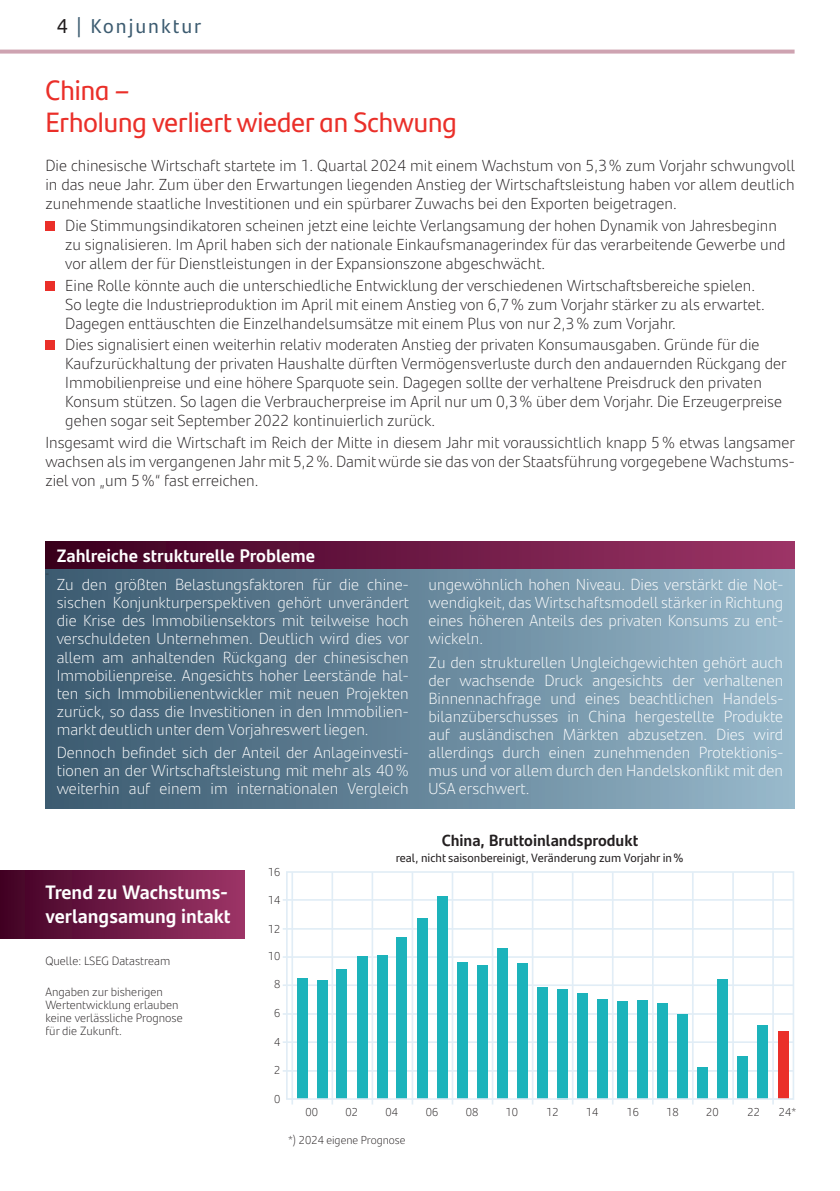
<style>
.page{position:relative;width:840px;height:1191px;background:#fff}
.page>*{position:absolute;margin:0;border:0;box-sizing:border-box;transform-origin:0 0}
.t1{font:28px/32px "Santander Headline";color:#ea2f29}
.t2{font:20px "Santander Text";letter-spacing:.1em;color:#3c5b70}
.t3{font:700 19.6px/24px "Santander Text";color:#fff}
.t4{font:700 18px "Santander Text";color:#fff}
.t5{font:300 16px/19px "Santander Text";color:#231f20}
.t6{font:300 16px/18px "Santander Text";color:#fff;text-align:justify}
.t7{font:700 16px "Santander Text";color:#231f20}
.t8{font:300 12px/13px "Santander Text";color:#231f20}
.t9{font:12px "Santander Text";color:#231f20}
.t10{font:300 11.4px "Santander Text";color:#231f20}
.t11{font:300 10px "Santander Text";color:#231f20}
.s1{color:#231f20}
</style>
<div class="page">
<div style="left:45px;top:541px;width:749px;height:29px;background:linear-gradient(to right,#3a001e,#9d3568)"></div>
<div style="left:0;top:870px;width:244px;height:68px;background:linear-gradient(to right,#410124,#9d3567)"></div>
<div style="left:45px;top:570px;width:749px;height:238px;background:linear-gradient(to right,#39586e,#97b7ca)"></div>
<svg style="left:0;top:50px;width:794px;height:4px;background:#d3acb9"></svg>
<div style="left:45px;top:221px;width:10px;height:10px;background:#ea2f29"></div>
<div style="left:45px;top:280px;width:10px;height:10px;background:#ea2f29"></div>
<div style="left:45px;top:340px;width:10px;height:10px;background:#ea2f29"></div>
<hr style="left:691px;top:872px;width:2px;height:232px;background:#e1edf6">
<hr style="left:651px;top:872px;width:2px;height:232px;background:#e1edf6">
<hr style="left:611px;top:872px;width:2px;height:232px;background:#e1edf6">
<hr style="left:571px;top:872px;width:2px;height:232px;background:#e1edf6">
<hr style="left:531px;top:872px;width:2px;height:232px;background:#e1edf6">
<hr style="left:491px;top:872px;width:2px;height:232px;background:#e1edf6">
<hr style="left:451px;top:872px;width:2px;height:232px;background:#e1edf6">
<hr style="left:411px;top:872px;width:2px;height:232px;background:#e1edf6">
<hr style="left:371px;top:872px;width:2px;height:232px;background:#e1edf6">
<hr style="left:331px;top:872px;width:2px;height:232px;background:#e1edf6">
<hr style="left:291px;top:872px;width:2px;height:232px;background:#e1edf6">
<hr style="left:282px;top:899px;width:511px;height:1px;background:#e1edf6">
<hr style="left:282px;top:928px;width:511px;height:1px;background:#e1edf6">
<hr style="left:282px;top:956px;width:511px;height:2px;background:#e1edf6">
<hr style="left:282px;top:984px;width:511px;height:2px;background:#e1edf6">
<hr style="left:282px;top:1013px;width:511px;height:1px;background:#e1edf6">
<hr style="left:282px;top:1041px;width:511px;height:2px;background:#e1edf6">
<hr style="left:282px;top:1070px;width:511px;height:1px;background:#e1edf6">
<div style="left:297px;top:978px;width:10px;height:121px;background:#1cb3bb"></div>
<div style="left:316px;top:980px;width:11px;height:119px;background:#1cb3bb"></div>
<div style="left:336px;top:969px;width:11px;height:130px;background:#1cb3bb"></div>
<div style="left:356px;top:956px;width:11px;height:143px;background:#1cb3bb"></div>
<div style="left:377px;top:955px;width:10px;height:144px;background:#1cb3bb"></div>
<div style="left:396px;top:937px;width:11px;height:162px;background:#1cb3bb"></div>
<div style="left:416px;top:918px;width:11px;height:181px;background:#1cb3bb"></div>
<div style="left:437px;top:897px;width:10px;height:202px;background:#1cb3bb"></div>
<div style="left:456px;top:962px;width:11px;height:137px;background:#1cb3bb"></div>
<div style="left:477px;top:965px;width:10px;height:134px;background:#1cb3bb"></div>
<div style="left:496px;top:948px;width:11px;height:151px;background:#1cb3bb"></div>
<div style="left:516px;top:963px;width:11px;height:136px;background:#1cb3bb"></div>
<div style="left:537px;top:987px;width:10px;height:112px;background:#1cb3bb"></div>
<div style="left:556px;top:989px;width:11px;height:110px;background:#1cb3bb"></div>
<div style="left:577px;top:993px;width:10px;height:106px;background:#1cb3bb"></div>
<div style="left:596px;top:999px;width:11px;height:100px;background:#1cb3bb"></div>
<div style="left:616px;top:1001px;width:11px;height:98px;background:#1cb3bb"></div>
<div style="left:637px;top:1000px;width:10px;height:99px;background:#1cb3bb"></div>
<div style="left:656px;top:1003px;width:11px;height:96px;background:#1cb3bb"></div>
<div style="left:677px;top:1014px;width:10px;height:85px;background:#1cb3bb"></div>
<div style="left:696px;top:1067px;width:11px;height:32px;background:#1cb3bb"></div>
<div style="left:717px;top:979px;width:10px;height:120px;background:#1cb3bb"></div>
<div style="left:737px;top:1056px;width:10px;height:43px;background:#1cb3bb"></div>
<div style="left:756px;top:1025px;width:11px;height:74px;background:#1cb3bb"></div>
<div style="left:777px;top:1031px;width:10px;height:68px;background:#ea2f29"></div>
<svg style="left:773px;top:909px;width:1px;height:18px"></svg>
<div style="left:286px;top:871px;width:507px;height:228px;border:2px solid #e1edf6"></div>
<hr style="left:731px;top:872px;width:2px;height:232px;background:#e1edf6">
<hr style="left:771px;top:872px;width:2px;height:232px;background:#e1edf6">
<p class="t2" style="left:57px;top:11px;width:146px"><span class="s1">4</span> | Konjunktur</p>
<h1 class="t1" style="left:45px;top:73px;width:412px">China –<br>Erholung verliert wieder an Schwung</h1>
<p class="t5" style="left:45px;top:155px;width:750px;text-align:justify">Die chinesische Wirtschaft startete im 1. Quartal 2024 mit einem Wachstum von 5,3% zum Vorjahr schwungvoll in das neue Jahr. Zum über den Erwartungen liegenden Anstieg der Wirtschaftsleistung haben vor allem deutlich zunehmende staatliche Investitionen und ein spürbarer Zuwachs bei den Exporten beigetragen.</p>
<p class="t5" style="left:65px;top:215px;width:721px">Die Stimmungsindikatoren scheinen jetzt eine leichte Verlangsamung der hohen Dynamik von Jahresbeginn zu signalisieren. Im April haben sich der nationale Einkaufsmanagerindex für das verarbeitende Gewerbe und vor allem der für Dienstleistungen in der Expansionszone abgeschwächt.</p>
<p class="t5" style="left:65px;top:275px;width:700px">Eine Rolle könnte auch die unterschiedliche Entwicklung der verschiedenen Wirtschaftsbereiche spielen.<br>So legte die Industrieproduktion im April mit einem Anstieg von 6,7% zum Vorjahr stärker zu als erwartet.<br>Dagegen enttäuschten die Einzelhandelsumsätze mit einem Plus von nur 2,3% zum Vorjahr.</p>
<p class="t5" style="left:65px;top:334px;width:722px">Dies signalisiert einen weiterhin relativ moderaten Anstieg der privaten Konsumausgaben. Gründe für die Kaufzurückhaltung der privaten Haushalte dürften Vermögensverluste durch den andauernden Rückgang der Immobilienpreise und eine höhere Sparquote sein. Dagegen sollte der verhaltene Preisdruck den privaten Konsum stützen. So lagen die Verbraucherpreise im April nur um 0,3% über dem Vorjahr. Die Erzeugerpreise gehen sogar seit September 2022 kontinuierlich zurück.</p>
<p class="t5" style="left:45px;top:432px;width:750px;text-align:justify">Insgesamt wird die Wirtschaft im Reich der Mitte in diesem Jahr mit voraussichtlich knapp 5% etwas langsamer wachsen als im vergangenen Jahr mit 5,2%. Damit würde sie das von der Staatsführung vorgegebene Wachstums&shy;ziel von „um 5%“ fast erreichen.</p>
<p class="t11" style="left:45px;top:566px;width:5px">-</p>
<p class="t4" style="left:57px;top:542px;width:260px">Zahlreiche strukturelle Probleme</p>
<p class="t6" style="left:57px;top:575px;width:354px">Zu den größten Belastungsfaktoren für die chine&shy;sischen Konjunkturperspektiven gehört unverändert die Krise des Immobiliensektors mit teilweise hoch verschuldeten Unternehmen. Deutlich wird dies vor allem am anhaltenden Rückgang der chinesischen Immobilienpreise. Angesichts hoher Leerstände hal&shy;ten sich Immobilienentwickler mit neuen Projekten zurück, so dass die Investitionen in den Immobilien&shy;markt deutlich unter dem Vorjahreswert liegen.</p>
<p class="t6" style="left:57px;top:743px;width:353px">Dennoch befindet sich der Anteil der Anlageinvesti&shy;tionen an der Wirtschaftsleistung mit mehr als 40% weiterhin auf einem im internationalen Vergleich</p>
<p class="t6" style="left:428px;top:575px;width:356px">ungewöhnlich hohen Niveau. Dies verstärkt die Not&shy;wendigkeit, das Wirtschaftsmodell stärker in Richtung eines höheren Anteils des privaten Konsums zu ent&shy;wickeln.</p>
<p class="t6" style="left:428px;top:653px;width:356px">Zu den strukturellen Ungleichgewichten gehört auch der wachsende Druck angesichts der verhaltenen Binnennachfrage und eines beachtlichen Handels&shy;bilanzüberschusses in China hergestellte Produkte auf ausländischen Märkten abzusetzen. Dies wird allerdings durch einen zunehmenden Protektionis&shy;mus und vor allem durch den Handelskonflikt mit den USA erschwert.</p>
<p class="t10" style="left:267px;top:863px;width:14px">16</p>
<p class="t7" style="left:441px;top:828px;width:198px">China, Bruttoinlandsprodukt</p>
<p class="t9" style="left:395px;top:848px;width:289px">real, nicht saisonbereinigt, Veränderung zum Vorjahr in%</p>
<p class="t3" style="left:45px;top:879px;width:187px">Trend zu Wachstums&shy;verlangsamung intakt</p>
<p class="t8" style="left:45px;top:953px;width:126px">Quelle: LSEG Datastream</p>
<p class="t8" style="left:45px;top:985px;width:139px">Angaben zur bisherigen<br>Wertentwicklung erlauben keine verlässliche Prognose für die Zukunft.</p>
<p class="t10" style="left:267px;top:891px;width:14px">14</p>
<p class="t10" style="left:267px;top:920px;width:14px">12</p>
<p class="t10" style="left:267px;top:948px;width:14px">10</p>
<p class="t10" style="left:274px;top:976px;width:8px">8</p>
<p class="t10" style="left:274px;top:1005px;width:8px">6</p>
<p class="t10" style="left:274px;top:1033px;width:8px">4</p>
<p class="t10" style="left:274px;top:1061px;width:8px">2</p>
<p class="t10" style="left:274px;top:1090px;width:8px">0</p>
<p class="t10" style="left:305px;top:1103px;width:14px">00</p>
<p class="t10" style="left:345px;top:1103px;width:14px">02</p>
<p class="t10" style="left:385px;top:1103px;width:14px">04</p>
<p class="t10" style="left:425px;top:1103px;width:14px">06</p>
<p class="t10" style="left:465px;top:1103px;width:14px">08</p>
<p class="t10" style="left:505px;top:1103px;width:14px">10</p>
<p class="t10" style="left:545px;top:1103px;width:14px">12</p>
<p class="t10" style="left:585px;top:1103px;width:14px">14</p>
<p class="t10" style="left:626px;top:1103px;width:14px">16</p>
<p class="t10" style="left:666px;top:1103px;width:14px">18</p>
<p class="t10" style="left:705px;top:1103px;width:14px">20</p>
<p class="t10" style="left:747px;top:1103px;width:14px">22</p>
<p class="t10" style="left:778px;top:1103px;width:19px">24*</p>
<p class="t10" style="left:288px;top:1131px;width:119px">*) 2024 eigene Prognose</p>
</div>
